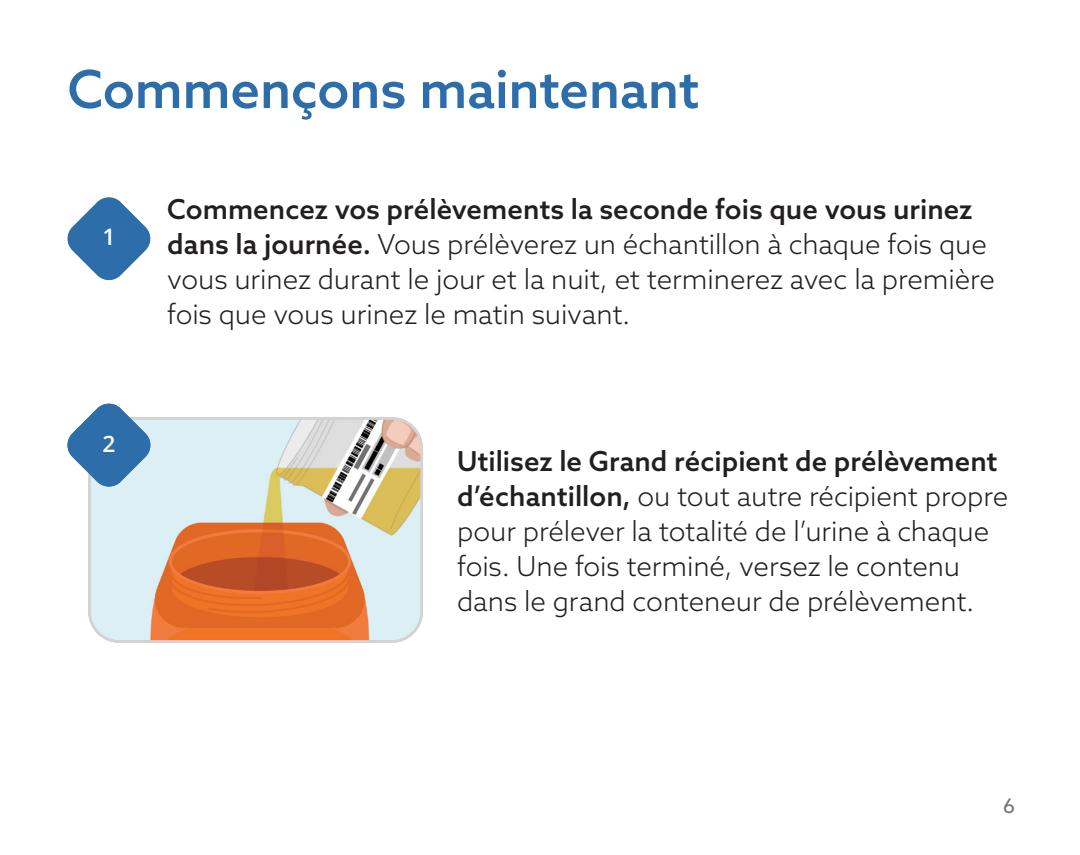
<style>
.page{position:relative;width:1080px;height:855px;background:#fff}
.page>*{position:absolute;margin:0;border:0;box-sizing:border-box;transform-origin:0 0}
.MDX_Paragraph_Style{font:500 52.5px "Azo Sans";letter-spacing:-.005em;color:#2d6da9}
.MDX_Paragraph_Style-2{font:300 27.5px/35px "Azo Sans";letter-spacing:-.005em;color:#231f20}
.MDX_Paragraph_Style-3{font:600 22.75px "Open Sans";color:#fff}
.t1{font:20px "Azo Sans";color:#717271}
.s1{font-weight:500}
</style>
<div class="page">
<img style="left:91px;top:417px;width:333px;height:223px">
<svg style="left:67px;top:197px;width:84px;height:84px"></svg>
<div style="left:88px;top:417px;width:335px;height:226px;border:2px solid #d4d2d2;border-radius:30px"></div>
<svg style="left:67px;top:403px;width:85px;height:85px"></svg>
<p class="MDX_Paragraph_Style" style="left:68px;top:55px;width:633px">Commençons maintenant</p>
<p class="MDX_Paragraph_Style-3" style="left:102px;top:221px;width:14px">1</p>
<p class="MDX_Paragraph_Style-3" style="left:102px;top:428px;width:14px">2</p>
<p class="MDX_Paragraph_Style-3" style="left:102px;top:428px;width:14px">1</p>
<p class="MDX_Paragraph_Style-2" style="left:167px;top:191px;width:829px"><span class="s1">Commencez vos prélèvements la seconde fois que vous urinez dans la journée.</span> Vous prélèverez un échantillon à chaque fois que vous urinez durant le jour et la nuit, et terminerez avec la première fois que vous urinez le matin suivant.</p>
<p class="MDX_Paragraph_Style-2" style="left:457px;top:444px;width:553px"><span class="s1">Utilisez le Grand récipient de prélèvement d’échantillon,</span> ou tout autre récipient propre pour prélever la totalité de l’urine à chaque fois. Une fois terminé, versez le contenu dans le grand conteneur de prélèvement.</p>
<p class="t1" style="left:1003px;top:793px;width:13px">6</p>
</div>
